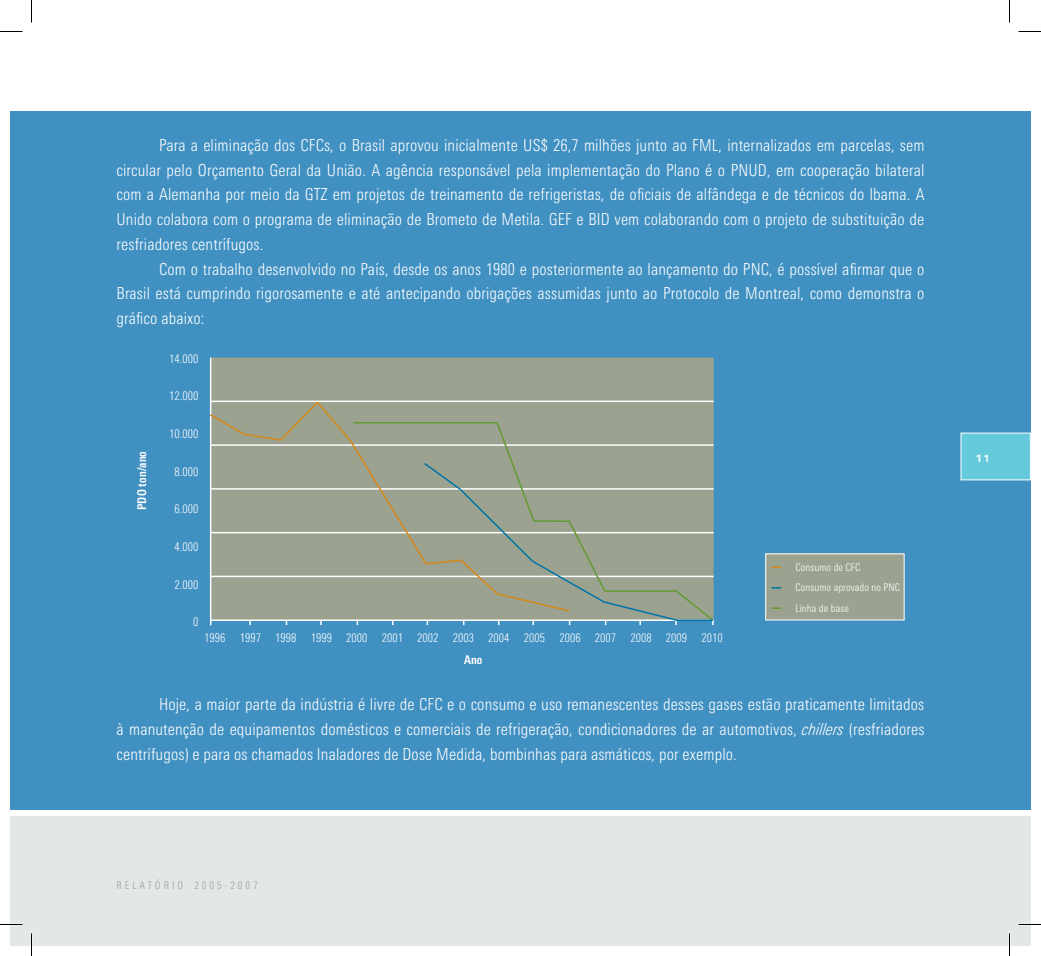
<style>
.page{position:relative;width:1041px;height:956px;background:#fff}
.page>*{position:absolute;margin:0;border:0;box-sizing:border-box;transform-origin:0 0}
.t1{font:300 condensed 16.5px/24.8px "LT Univers";letter-spacing:.01em;color:#fff;text-align:justify}
.t2{font:500 15px "Bliss Caps";color:#fff}
.t3{font:300 condensed 12px "LT Univers";letter-spacing:.01em;color:#fff}
.t4{font:700 condensed 12px "LT Univers";letter-spacing:.01em;color:#fff}
.t5{font:300 condensed 10.5px/20.4px "LT Univers";letter-spacing:.01em;color:#fff}
.t6{font:300 condensed 10.5px "LT Univers";letter-spacing:.285em;color:#97a19e}
.s1{font-style:italic}
</style>
<div class="page">
<div style="left:10px;top:111px;width:22px;height:699px;background:#4090c2"></div>
<div style="left:10px;top:816px;width:22px;height:130px;background:#e2e8e3"></div>
<div style="left:32px;top:111px;width:999px;height:699px;background:#4090c2"></div>
<div style="left:961px;top:433px;width:69px;height:47px;background:#65cadb"></div>
<div style="left:32px;top:816px;width:999px;height:130px;background:#e2e8e3"></div>
<div style="left:211px;top:358px;width:503px;height:42px;background:#9ba390"></div>
<div style="left:766px;top:554px;width:138px;height:66px;background:#9ba390"></div>
<div style="left:766px;top:554px;width:138px;height:66px;border:1px solid #fff"></div>
<svg style="left:771px;top:587px;width:10px;height:2px"></svg>
<svg style="left:771px;top:607px;width:10px;height:2px"></svg>
<hr style="left:210px;top:358px;width:1px;height:267px;background:#fff">
<svg style="left:209px;top:400px;width:505px;height:225px;background:#9ca694"></svg>
<hr style="left:676px;top:619px;width:37px;height:2px;background:#0073a7">
<hr style="left:0;top:923px;width:22px;height:2px;background:#fff">
<hr style="left:1018px;top:923px;width:23px;height:2px;background:#fff">
<svg style="left:0;top:31px;width:22px;height:1px"></svg>
<svg style="left:1018px;top:31px;width:23px;height:1px"></svg>
<svg style="left:0;top:924px;width:22px;height:1px"></svg>
<svg style="left:1018px;top:924px;width:23px;height:1px"></svg>
<svg style="left:31px;top:0;width:1px;height:22px"></svg>
<svg style="left:31px;top:933px;width:1px;height:23px"></svg>
<svg style="left:1009px;top:0;width:1px;height:22px"></svg>
<svg style="left:1009px;top:933px;width:1px;height:23px"></svg>
<p class="t1" style="left:117px;top:133px;width:810px;text-indent:43px">Para a eliminação dos CFCs, o Brasil aprovou inicialmente US$ 26,7 milhões junto ao FML, internalizados em parcelas, sem circular pelo Orçamento Geral da União. A agência responsável pela implementação do Plano é o PNUD, em cooperação bilateral com a Alemanha por meio da GTZ em projetos de treinamento de refrigeristas, de oficiais de alfândega e de técnicos do Ibama. A Unido colabora com o programa de eliminação de Brometo de Metila. GEF e BID vem colaborando com o projeto de substituição de resfriadores centrífugos.</p>
<p class="t1" style="left:117px;top:256px;width:809px;text-indent:43px">Com o trabalho desenvolvido no País, desde os anos 1980 e posteriormente ao lançamento do PNC, é possível afirmar que o Brasil está cumprindo rigorosamente e até antecipando obrigações assumidas junto ao Protocolo de Montreal, como demonstra o gráfico abaixo:</p>
<p class="t3" style="left:169px;top:351px;width:31px">14.000</p>
<p class="t3" style="left:169px;top:389px;width:31px">12.000</p>
<p class="t3" style="left:169px;top:427px;width:31px">10.000</p>
<p class="t3" style="left:175px;top:464px;width:25px">8.000</p>
<p class="t3" style="left:175px;top:502px;width:25px">6.000</p>
<p class="t3" style="left:175px;top:540px;width:25px">4.000</p>
<p class="t3" style="left:175px;top:577px;width:25px">2.000</p>
<p class="t3" style="left:193px;top:615px;width:7px">0</p>
<p class="t3" style="left:204px;top:631px;width:520px">1996 1997 1998 1999 2000 2001 2002 2003 2004 2005 2006 2007 2008 2009 2010</p>
<p class="t4" style="left:464px;top:653px;width:20px">Ano</p>
<p class="t4" style="left:135px;top:510px;width:60px;rotate:-90deg">PDO ton/ano</p>
<p class="t5" style="left:795px;top:557px;width:106px">Consumo de CFC<br>Consumo aprovado no PNC<br>Linha de base</p>
<p class="t1" style="left:117px;top:692px;width:809px;text-indent:43px">Hoje, a maior parte da indústria é livre de CFC e o consumo e uso remanescentes desses gases estão praticamente limitados à manutenção de equipamentos domésticos e comerciais de refrigeração, condicionadores de ar automotivos, <span class="s1">chillers</span> (resfriadores centrífugos) e para os chamados Inaladores de Dose Medida, bombinhas para asmáticos, por exemplo.</p>
<p class="t6" style="left:117px;top:879px;width:143px">RELATÓRIO 2005-2007</p>
<p class="t2" style="left:975px;top:449px;width:7px">11</p>
</div>
